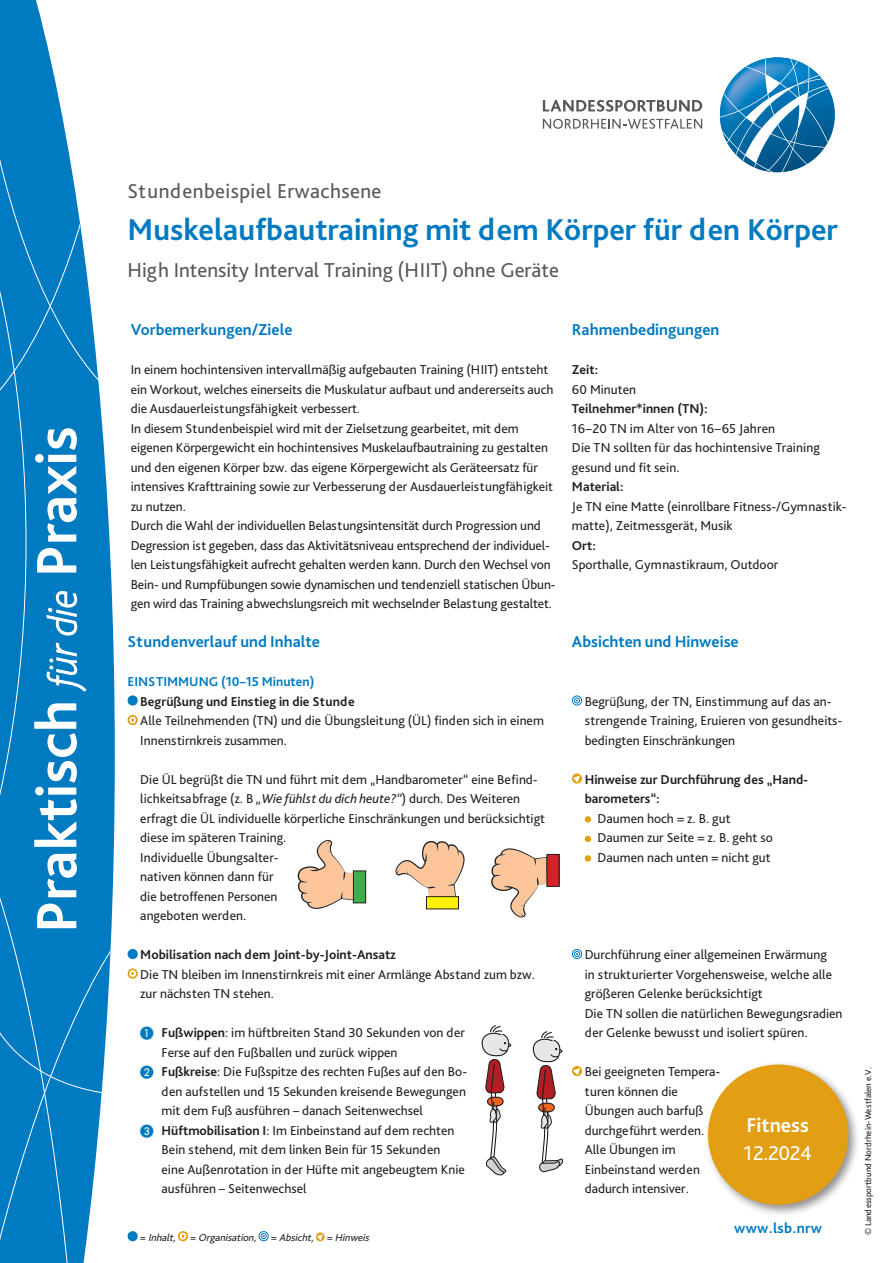
<style>
.page{position:relative;width:893px;height:1263px;background:#fff}
.page>*{position:absolute;margin:0;border:0;box-sizing:border-box;transform-origin:0 0}
.t1{font:700 31.5px "Bliss Pro";color:#007ac0}
.t2{font:21px "Bliss Pro";color:#57585a}
.t3{font:21px "Bliss Pro";letter-spacing:.02em;color:#57585a}
.t4{font:700 21px "Bliss Pro";color:#fff}
.t5{font:21px "Bliss Pro";letter-spacing:-.02em;color:#fff}
.t6{font:700 16.5px "Bliss Pro";color:#007ac0}
.t7{font:700 15px "Bliss Pro";letter-spacing:.02em;color:#007ac0}
.t8{font:13.5px/19.5px "Bliss Pro";color:#231f20}
.t9{font:700 13.5px/19.5px "Bliss Pro";color:#231f20}
.t10{font:700 13.5px "Bliss Pro";color:#007ac0}
.t11{font:italic 10.5px "Bliss Pro";color:#231f20}
.t12{font:9px "Bliss Pro";color:#231f20}
.s1{font-style:italic}
.s2{color:#007ac0}
.s3{font-weight:700}
.s4{font-style:normal}
</style>
<div class="page">
<div style="left:128px;top:695px;width:10px;height:11px;background:#007ac0;border-radius:50%"></div>
<svg style="left:128px;top:715px;width:10px;height:10px"></svg>
<svg style="left:129px;top:717px;width:7px;height:6px"></svg>
<div style="left:128px;top:949px;width:10px;height:10px;background:#007ac0;border-radius:50%"></div>
<svg style="left:128px;top:968px;width:10px;height:11px"></svg>
<svg style="left:129px;top:970px;width:7px;height:7px"></svg>
<svg style="left:572px;top:695px;width:10px;height:11px"></svg>
<svg style="left:572px;top:773px;width:11px;height:11px"></svg>
<div style="left:585px;top:816px;width:6px;height:7px;background:#e39f13;border-radius:50%"></div>
<svg style="left:585px;top:836px;width:6px;height:6px"></svg>
<div style="left:585px;top:855px;width:6px;height:7px;background:#e39f13;border-radius:50%"></div>
<svg style="left:572px;top:949px;width:10px;height:10px"></svg>
<svg style="left:572px;top:1066px;width:11px;height:11px"></svg>
<div style="left:704px;top:1060px;width:157px;height:157px;background:#231f20;opacity:.5"></div>
<div style="left:709px;top:1066px;width:138px;height:138px;background:#e39f13;border-radius:50%"></div>
<div style="left:128px;top:1231px;width:10px;height:10px;background:#007ac0;border-radius:50%"></div>
<svg style="left:178px;top:1231px;width:10px;height:10px"></svg>
<svg style="left:180px;top:1233px;width:6px;height:6px"></svg>
<svg style="left:259px;top:1231px;width:10px;height:10px"></svg>
<svg style="left:315px;top:1232px;width:10px;height:10px"></svg>
<svg style="left:0;top:0;width:41px;height:18px"></svg>
<svg style="left:86px;top:1096px;width:16px;height:148px"></svg>
<div style="left:0;top:1096px;width:86px;height:167px;background:#007ac0"></div>
<svg style="left:0;top:18px;width:115px;height:1078px"></svg>
<svg style="left:543px;top:100px;width:159px;height:12px"></svg>
<svg style="left:543px;top:119px;width:159px;height:10px"></svg>
<svg style="left:720px;top:57px;width:113px;height:115px"></svg>
<svg style="left:491px;top:848px;width:56px;height:69px"></svg>
<div style="left:547px;top:854px;width:12px;height:32px;background:#d1232a"></div>
<svg style="left:298px;top:840px;width:56px;height:69px"></svg>
<div style="left:353px;top:871px;width:13px;height:32px;background:#40ae49"></div>
<div style="left:353px;top:870px;width:13px;height:33px;border:1px solid #231f20"></div>
<svg style="left:395px;top:841px;width:69px;height:55px"></svg>
<div style="left:426px;top:897px;width:32px;height:12px;background:#fff101"></div>
<div style="left:426px;top:896px;width:33px;height:13px;border:1px solid #231f20"></div>
<svg style="left:481px;top:1025px;width:31px;height:151px"></svg>
<svg style="left:532px;top:1031px;width:32px;height:142px"></svg>
<h2 class="t3" style="left:128px;top:178px;width:255px">Stundenbeispiel Erwachsene</h2>
<h1 class="t1" style="left:128px;top:210px;width:712px">Muskelaufbautraining mit dem Körper für den Körper</h1>
<h2 class="t2" style="left:128px;top:257px;width:433px">High Intensity Interval Training (HIIT) ohne Geräte</h2>
<p class="t6" style="left:131px;top:319px;width:163px">Vorbemerkungen/Ziele</p>
<p class="t8" style="left:131px;top:359px;width:426px">In einem hochintensiven intervallmäßig aufgebauten Training (HIIT) entsteht ein Workout, welches einerseits die Muskulatur aufbaut und andererseits auch die Ausdauerleistungsfähigkeit verbessert.<br>In diesem Stundenbeispiel wird mit der Zielsetzung gearbeitet, mit dem eigenen Körpergewicht ein hochintensives Muskelaufbautraining zu gestalten und den eigenen Körper bzw. das eigene Körpergewicht als Geräteersatz für intensives Krafttraining sowie zur Verbesserung der Ausdauerleistungfähigkeit zu nutzen.<br>Durch die Wahl der individuellen Belastungsintensität durch Progression und Degression ist gegeben, dass das Aktivitätsniveau entsprechend der individuel&shy;len Leistungsfähigkeit aufrecht gehalten werden kann. Durch den Wechsel von Bein- und Rumpfübungen sowie dynamischen und tendenziell statischen Übun&shy;gen wird das Training abwechslungsreich mit wechselnder Belastung gestaltet.</p>
<p class="t6" style="left:128px;top:631px;width:194px">Stundenverlauf und Inhalte</p>
<p class="t10" style="left:128px;top:673px;width:188px">EINSTIMMUNG (10–15 Minuten)</p>
<p class="t9" style="left:140px;top:691px;width:216px">Begrüßung und Einstieg in die Stunde</p>
<p class="t8" style="left:140px;top:710px;width:405px">Alle Teilnehmenden (TN) und die Übungsleitung (ÜL) finden sich in einem<br>Innenstirnkreis zusammen.</p>
<p class="t8" style="left:140px;top:769px;width:406px">Die ÜL begrüßt die TN und führt mit dem „Handbarometer“ eine Befind&shy;lichkeitsabfrage (z. B <span class="s1">„Wie fühlst du dich heute?“</span>) durch. Des Weiteren erfragt die ÜL individuelle körperliche Einschränkungen und berücksichtigt diese im späteren Training.<br>Individuelle Übungsalter-<br>nativen können dann für<br>die betroffenen Personen<br>angeboten werden.</p>
<p class="t9" style="left:140px;top:944px;width:257px">Mobilisation nach dem Joint-by-Joint-Ansatz</p>
<p class="t8" style="left:140px;top:964px;width:396px">Die TN bleiben im Innenstirnkreis mit einer Armlänge Abstand zum bzw. zur nächsten TN stehen.</p>
<p class="t8" style="left:140px;top:1022px;width:326px"><span class="s2">❶</span> <span class="s3">Fußwippen</span>: im hüftbreiten Stand 30 Sekunden von der</p>
<p class="t8" style="left:162px;top:1042px;width:237px">Ferse auf den Fußballen und zurück wippen</p>
<p class="t8" style="left:140px;top:1061px;width:328px"><span class="s2">❷</span> <span class="s3">Fußkreise</span>: Die Fußspitze des rechten Fußes auf den Bo-</p>
<p class="t8" style="left:162px;top:1081px;width:306px">den aufstellen und 15 Sekunden kreisende Bewegungen</p>
<p class="t8" style="left:162px;top:1100px;width:263px">mit dem Fuß ausführen – danach Seitenwechsel</p>
<p class="t8" style="left:140px;top:1120px;width:316px"><span class="s2">❸</span> <span class="s3">Hüftmobilisation I</span>: Im Einbeinstand auf dem rechten</p>
<p class="t8" style="left:162px;top:1139px;width:280px">Bein stehend, mit dem linken Bein für 15 Sekunden</p>
<p class="t8" style="left:162px;top:1159px;width:305px">eine Außenrotation in der Hüfte mit angebeugtem Knie</p>
<p class="t8" style="left:162px;top:1178px;width:147px">ausführen – Seitenwechsel</p>
<p class="t11" style="left:140px;top:1231px;width:233px"><span class="s4">=</span> Inhalt, <span class="s4">=</span> Organisation, <span class="s4">=</span> Absicht, <span class="s4">=</span> Hinweis</p>
<p class="t6" style="left:572px;top:319px;width:149px">Rahmenbedingungen</p>
<p class="t9" style="left:572px;top:359px;width:28px">Zeit:</p>
<p class="t8" style="left:572px;top:379px;width:66px">60 Minuten</p>
<p class="t9" style="left:572px;top:398px;width:137px">Teilnehmer*innen (TN):</p>
<p class="t8" style="left:572px;top:418px;width:250px">16–20 TN im Alter von 16–65 Jahren<br>Die TN sollten für das hochintensive Training gesund und fit sein.</p>
<p class="t9" style="left:572px;top:476px;width:53px">Material:</p>
<p class="t8" style="left:572px;top:496px;width:276px">Je TN eine Matte (einrollbare Fitness-/Gymnastik&shy;matte), Zeitmessgerät, Musik</p>
<p class="t9" style="left:572px;top:535px;width:26px">Ort:</p>
<p class="t8" style="left:572px;top:554px;width:208px">Sporthalle, Gymnastikraum, Outdoor</p>
<p class="t6" style="left:572px;top:631px;width:168px">Absichten und Hinweise</p>
<p class="t8" style="left:585px;top:691px;width:259px">Begrüßung, der TN, Einstimmung auf das an&shy;strengende Training, Eruieren von gesundheits&shy;bedingten Einschränkungen</p>
<p class="t9" style="left:585px;top:769px;width:224px">Hinweise zur Durchführung des „Hand&shy;barometers“:</p>
<p class="t8" style="left:597px;top:808px;width:177px">Daumen hoch = z. B. gut<br>Daumen zur Seite = z. B. geht so<br>Daumen nach unten = nicht gut</p>
<p class="t8" style="left:585px;top:944px;width:259px">Durchführung einer allgemeinen Erwärmung<br>in strukturierter Vorgehensweise, welche alle größeren Gelenke berücksichtigt<br>Die TN sollen die natürlichen Bewegungsradien der Gelenke bewusst und isoliert spüren.</p>
<p class="t8" style="left:585px;top:1061px;width:137px">Bei geeigneten Tempera&shy;turen können die<br>Übungen auch barfuß durchgeführt werden.<br>Alle Übungen im<br>Einbeinstand werden dadurch intensiver.</p>
<h2 class="t4" style="left:746px;top:1112px;width:64px">Fitness</h2>
<h2 class="t5" style="left:744px;top:1140px;width:70px">12.2024</h2>
<p class="t7" style="left:734px;top:1219px;width:89px">www.lsb.nrw</p>
<p class="t12" style="left:863px;top:1235px;width:170px;rotate:-90deg">© Landessportbund Nordrhein-Westfalen e.V.</p>
</div>
